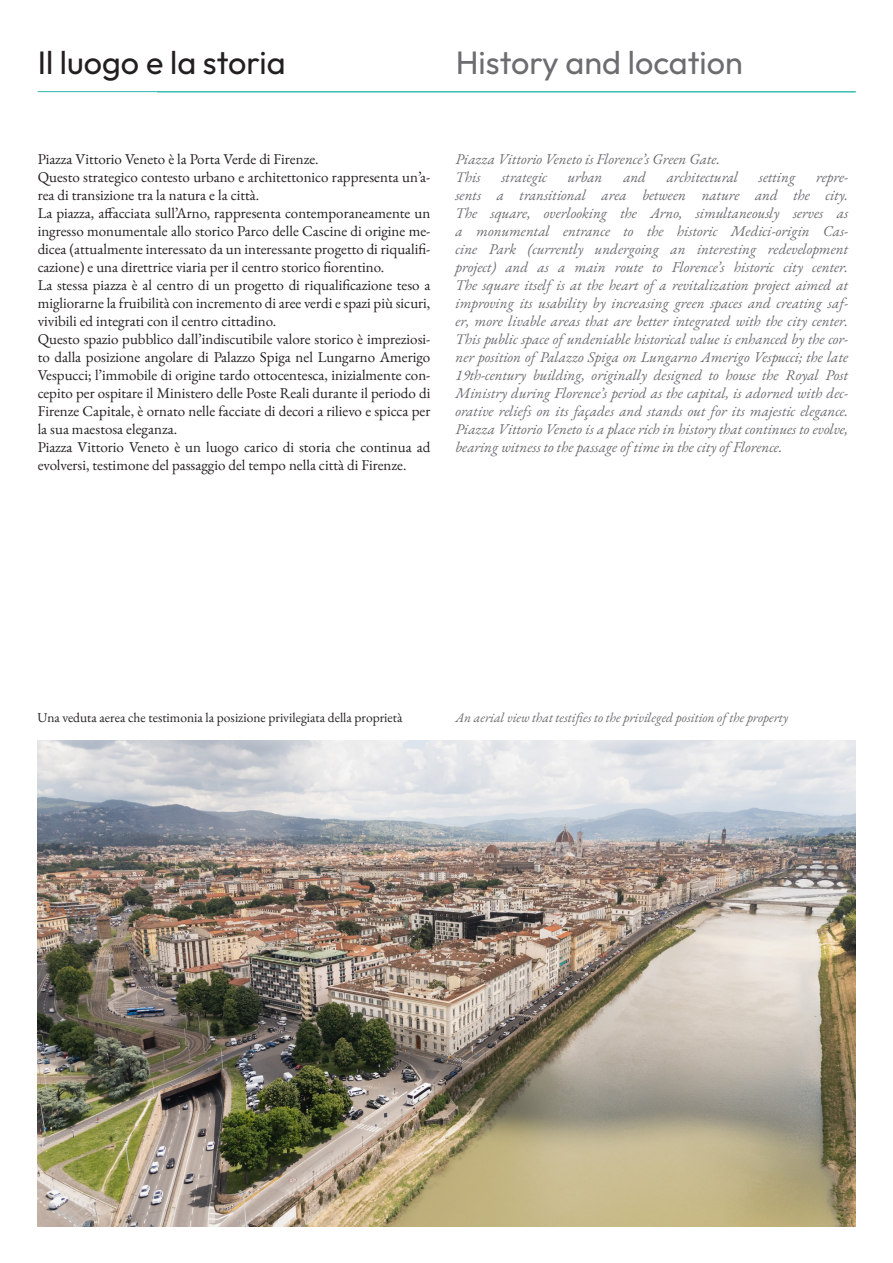
<style>
.page{position:relative;width:893px;height:1263px;background:#fff}
.page>*{position:absolute;margin:0;border:0;box-sizing:border-box;transform-origin:0 0}
.H2_24{font:32.4px "Outfit";color:#6c6d70}
.H2_24-2{font:32.4px "Outfit";color:#231f20}
.body{font:15px/18px "EB Garamond";color:#231f20;text-align:justify}
.body_italic{font:italic 15px/18px "EB Garamond";color:#6c6d70;text-align:justify}
.didascalia{font:13.5px "EB Garamond";color:#231f20}
.didascalia_italic{font:italic 13.5px "EB Garamond";color:#6c6d70}
</style>
<div class="page">
<hr style="left:38px;top:91px;width:817px;height:1px;background:#40bfb5">
<hr style="left:157px;top:91px;width:699px;height:1px;background:#40bfb5">
<img style="left:38px;top:740px;width:818px;height:486px">
<p class="H2_24-2" style="left:38px;top:42px;width:249px">Il luogo e la storia</p>
<p class="H2_24" style="left:456px;top:42px;width:289px">History and location</p>
<p class="body" style="left:38px;top:150px;width:283px">Piazza Vittorio Veneto è la Porta Verde di Firenze.</p>
<p class="body" style="left:38px;top:168px;width:394px">Questo strategico contesto urbano e architettonico rappresenta un’a&shy;rea di transizione tra la natura e la città.</p>
<p class="body" style="left:38px;top:204px;width:394px">La piazza, affacciata sull’Arno, rappresenta contemporaneamente un ingresso monumentale allo storico Parco delle Cascine di origine me&shy;dicea (attualmente interessato da un interessante progetto di riqualifi&shy;cazione) e una direttrice viaria per il centro storico fiorentino.</p>
<p class="body" style="left:38px;top:276px;width:394px">La stessa piazza è al centro di un progetto di riqualificazione teso a migliorarne la fruibilità con incremento di aree verdi e spazi più sicuri, vivibili ed integrati con il centro cittadino.</p>
<p class="body" style="left:38px;top:330px;width:394px">Questo spazio pubblico dall’indiscutibile valore storico è impreziosi&shy;to dalla posizione angolare di Palazzo Spiga nel Lungarno Amerigo Vespucci; l’immobile di origine tardo ottocentesca, inizialmente con&shy;cepito per ospitare il Ministero delle Poste Reali durante il periodo di Firenze Capitale, è ornato nelle facciate di decori a rilievo e spicca per la sua maestosa eleganza.</p>
<p class="body" style="left:38px;top:438px;width:394px">Piazza Vittorio Veneto è un luogo carico di storia che continua ad evolversi, testimone del passaggio del tempo nella città di Firenze.</p>
<p class="body_italic" style="left:455px;top:150px;width:266px">Piazza Vittorio Veneto is Florence’s Green Gate.</p>
<p class="body_italic" style="left:455px;top:168px;width:27px">This</p>
<p class="body_italic" style="left:501px;top:168px;width:47px">strategic</p>
<p class="body_italic" style="left:568px;top:168px;width:36px">urban</p>
<p class="body_italic" style="left:623px;top:168px;width:24px">and</p>
<p class="body_italic" style="left:667px;top:168px;width:73px">architectural</p>
<p class="body_italic" style="left:759px;top:168px;width:38px">setting</p>
<p class="body_italic" style="left:455px;top:168px;width:394px;text-indent:360px">repre&shy;sents a transitional area between nature and the city.<br>The square, overlooking the Arno, simultaneously serves as a monumental entrance to the historic Medici-origin Cas&shy;cine Park (currently undergoing an interesting redevelopment project) and as a main route to Florence’s historic city center.<br>The square itself is at the heart of a revitalization project aimed at improving its usability by increasing green spaces and creating saf&shy;er, more livable areas that are better integrated with the city center.<br>This public space of undeniable historical value is enhanced by the cor&shy;ner position of Palazzo Spiga on Lungarno Amerigo Vespucci; the late 19th-century building, originally designed to house the Royal Post Ministry during Florence’s period as the capital, is adorned with dec&shy;orative reliefs on its façades and stands out for its majestic elegance.<br>Piazza Vittorio Veneto is a place rich in history that continues to evolve, bearing witness to the passage of time in the city of Florence.</p>
<p class="didascalia" style="left:37px;top:708px;width:367px">Una veduta aerea che testimonia la posizione privilegiata della proprietà</p>
<p class="didascalia_italic" style="left:455px;top:708px;width:334px">An aerial view that testifies to the privileged position of the property</p>
</div>
